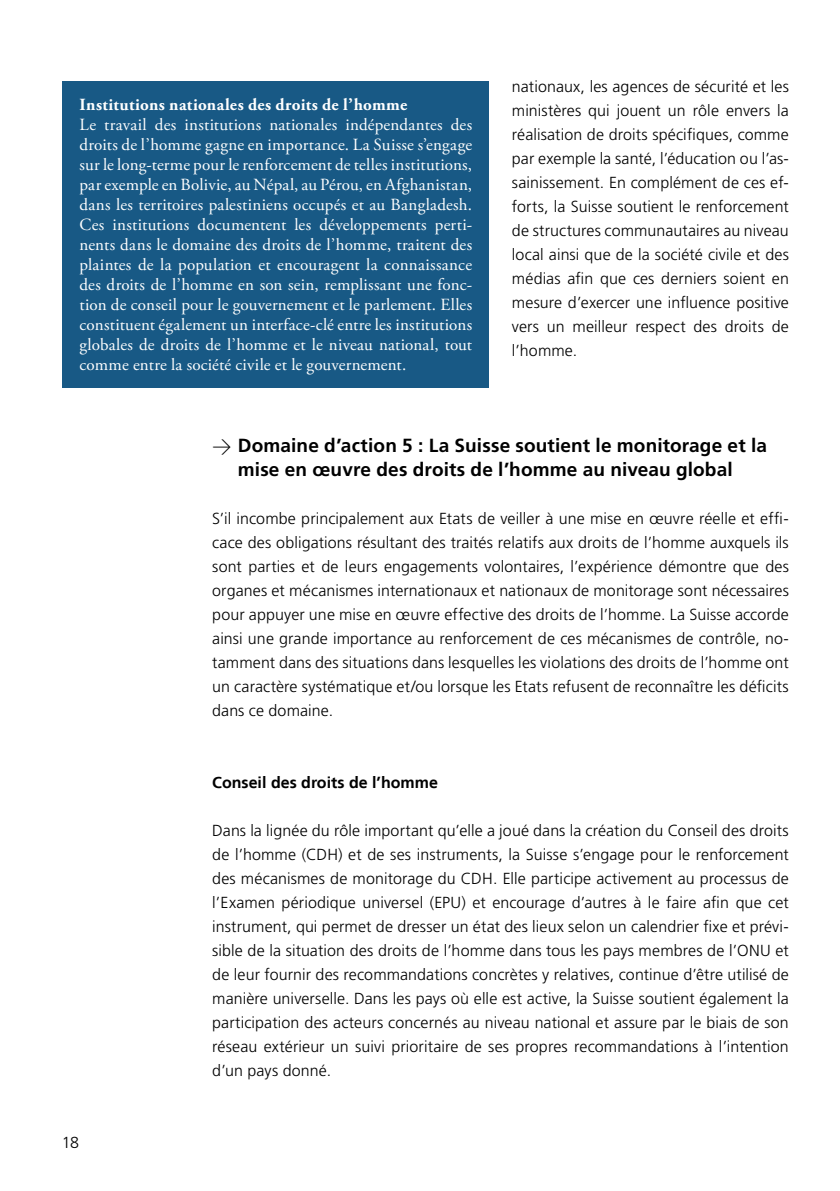
<style>
.page{position:relative;width:840px;height:1191px;background:#fff}
.page>*{position:absolute;margin:0;border:0;box-sizing:border-box;transform-origin:0 0}
.t1{font:700 19px/24px "Frutiger LT Pro";letter-spacing:.01em;color:#000;text-align:center}
.t2{font:17px/20px "Adobe Garamond Pro";letter-spacing:.01em;color:#fff;text-align:justify}
.t3{font:700 17px "Adobe Garamond Pro";letter-spacing:.02em;color:#fff}
.t4{font:300 16px/24px "Frutiger LT Pro";letter-spacing:.005em;color:#000;text-align:justify}
.t5{font:700 16px "Frutiger LT";color:#000}
.s1{font-family:"DIN";font-weight:300}
</style>
<div class="page">
<div style="left:62px;top:81px;width:427px;height:306px;background:#185985"></div>
<p class="t3" style="left:79px;top:95px;width:329px">Institutions nationales des droits de l’homme</p>
<p class="t2" style="left:79px;top:116px;width:394px">Le travail des institutions nationales indépendantes des droits de l’homme gagne en importance. La Suisse s’engage sur le long-terme pour le renforcement de telles institutions, par exemple en Bolivie, au Népal, au Pérou, en Afghanistan, dans les territoires palestiniens occupés et au Bangladesh.<br>Ces institutions documentent les développements perti&shy;nents dans le domaine des droits de l’homme, traitent des plaintes de la population et encouragent la connaissance des droits de l’homme en son sein, remplissant une fonc&shy;tion de conseil pour le gouvernement et le parlement. Elles constituent également un interface-clé entre les institutions globales de droits de l’homme et le niveau national, tout comme entre la société civile et le gouvernement.</p>
<p class="t4" style="left:511px;top:75px;width:278px">nationaux, les agences de sécurité et les ministères qui jouent un rôle envers la réalisation de droits spécifiques, comme par exemple la santé, l’éducation ou l’as&shy;sainissement. En complément de ces ef&shy;forts, la Suisse soutient le renforcement de structures communautaires au niveau local ainsi que de la société civile et des médias afin que ces derniers soient en mesure d’exercer une influence positive vers un meilleur respect des droits de l’homme.</p>
<p class="t1" style="left:212px;top:434px;width:556px"><span class="s1">&gt;</span> Domaine d’action 5 : La Suisse soutient le monitorage et la mise en œuvre des droits de l’homme au niveau global</p>
<p class="t4" style="left:212px;top:507px;width:578px">S’il incombe principalement aux Etats de veiller à une mise en œuvre réelle et effi&shy;cace des obligations résultant des traités relatifs aux droits de l’homme auxquels ils sont parties et de leurs engagements volontaires, l’expérience démontre que des organes et mécanismes internationaux et nationaux de monitorage sont nécessaires pour appuyer une mise en œuvre effective des droits de l’homme. La Suisse accorde ainsi une grande importance au renforcement de ces mécanismes de contrôle, no&shy;tamment dans des situations dans lesquelles les violations des droits de l’homme ont un caractère systématique et/ou lorsque les Etats refusent de reconnaître les déficits dans ce domaine.</p>
<p class="t4" style="left:62px;top:1131px;width:19px">18</p>
<p class="t5" style="left:212px;top:773px;width:227px">Conseil des droits de l’homme</p>
<p class="t4" style="left:212px;top:819px;width:578px">Dans la lignée du rôle important qu’elle a joué dans la création du Conseil des droits de l’homme (CDH) et de ses instruments, la Suisse s’engage pour le renforcement des mécanismes de monitorage du CDH. Elle participe activement au processus de l’Examen périodique universel (EPU) et encourage d’autres à le faire afin que cet instrument, qui permet de dresser un état des lieux selon un calendrier fixe et prévi&shy;sible de la situation des droits de l’homme dans tous les pays membres de l’ONU et de leur fournir des recommandations concrètes y relatives, continue d’être utilisé de manière universelle. Dans les pays où elle est active, la Suisse soutient également la participation des acteurs concernés au niveau national et assure par le biais de son réseau extérieur un suivi prioritaire de ses propres recommandations à l’intention d’un pays donné.</p>
</div>
